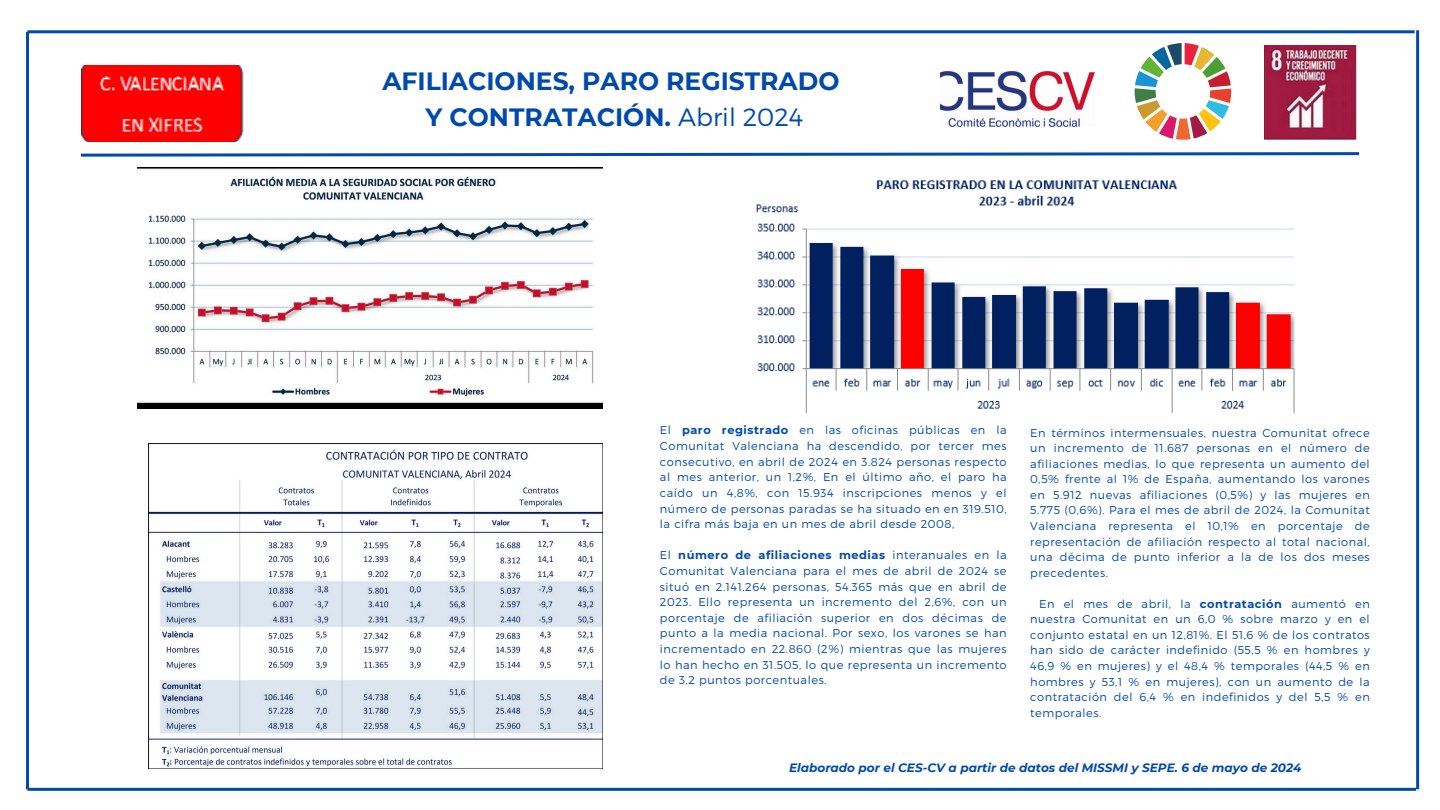
<style>
.page{position:relative;width:1440px;height:810px;background:#fff}
.page>*{position:absolute;margin:0;border:0;box-sizing:border-box;transform-origin:0 0}
.t1{font:700 25px/36px "Montserrat";color:#004aad;text-align:center}
.t2{font:italic 700 12.1px "Montserrat";color:#004aad}
.t3{font:300 11.4px/15.6px "Montserrat";letter-spacing:.045em;color:#004aad;text-align:justify}
.s1{font-weight:300}
.s2{font-weight:700}
</style>
<div class="page">
<img style="left:1264px;top:46px;width:92px;height:94px">
<img style="left:81px;top:66px;width:163px;height:75px">
<svg style="left:81px;top:152px;width:1278px;height:5px"></svg>
<img style="left:941px;top:72px;width:154px;height:54px">
<hr style="left:26px;top:32px;width:3px;height:757px;background:#004aad">
<hr style="left:28px;top:30px;width:1387px;height:3px;background:#004aad">
<hr style="left:1416px;top:30px;width:3px;height:759px;background:#004aad">
<hr style="left:28px;top:788px;width:1388px;height:3px;background:#004aad">
<svg style="left:1135px;top:43px;width:96px;height:97px"></svg>
<img style="left:756px;top:180px;width:539px;height:234px">
<img style="left:148px;top:443px;width:455px;height:325px">
<img style="left:138px;top:167px;width:464px;height:242px">
<p class="t1" style="left:382px;top:63px;width:459px">AFILIACIONES, PARO REGISTRADO<br>Y CONTRATACIÓN. <span class="s1">Abril 2024</span></p>
<p class="t3" style="left:660px;top:421px;width:348px">El <span class="s2">paro registrado</span> en las oficinas públicas en la Comunitat Valenciana ha descendido, por tercer mes consecutivo, en abril de 2024 en 3.824 personas respecto al mes anterior, un 1,2%, En el último año, el paro ha caído un 4,8%, con 15.934 inscripciones menos y el número de personas paradas se ha situado en en 319.510, la cifra más baja en un mes de abril desde 2008,</p>
<p class="t3" style="left:660px;top:546px;width:348px">El <span class="s2">número de afiliaciones medias</span> interanuales en la Comunitat Valenciana para el mes de abril de 2024 se situó en 2.141.264 personas, 54.365 más que en abril de 2023. Ello representa un incremento del 2,6%, con un porcentaje de afiliación superior en dos décimas de punto a la media nacional. Por sexo, los varones se han incrementado en 22.860 (2%) mientras que las mujeres lo han hecho en 31.505, lo que representa un incremento de 3,2 puntos porcentuales.</p>
<p class="t3" style="left:1030px;top:424px;width:341px">En términos intermensuales, nuestra Comunitat ofrece un incremento de 11.687 personas en el número de afiliaciones medias, lo que representa un aumento del 0,5% frente al 1% de España, aumentando los varones en 5.912 nuevas afiliaciones (0,5%) y las mujeres en 5.775 (0,6%). Para el mes de abril de 2024, la Comunitat Valenciana representa el 10,1% en porcentaje de representación de afiliación respecto al total nacional, una décima de punto inferior a la de los dos meses precedentes.</p>
<p class="t3" style="left:1030px;top:595px;width:341px;text-indent:9px">En el mes de abril, la <span class="s2">contratación</span> aumentó en nuestra Comunitat en un 6,0 % sobre marzo y en el conjunto estatal en un 12,81%. El 51,6 % de los contratos han sido de carácter indefinido (55,5 % en hombres y 46,9 % en mujeres) y el 48,4 % temporales (44,5 % en hombres y 53,1 % en mujeres), con un aumento de la contratación del 6,4 % en indefinidos y del 5,5 % en temporales.</p>
<p class="t2" style="left:789px;top:761px;width:514px">Elaborado por el CES-CV a partir de datos del MISSMI y SEPE. 6 de mayo de 2024</p>
</div>
